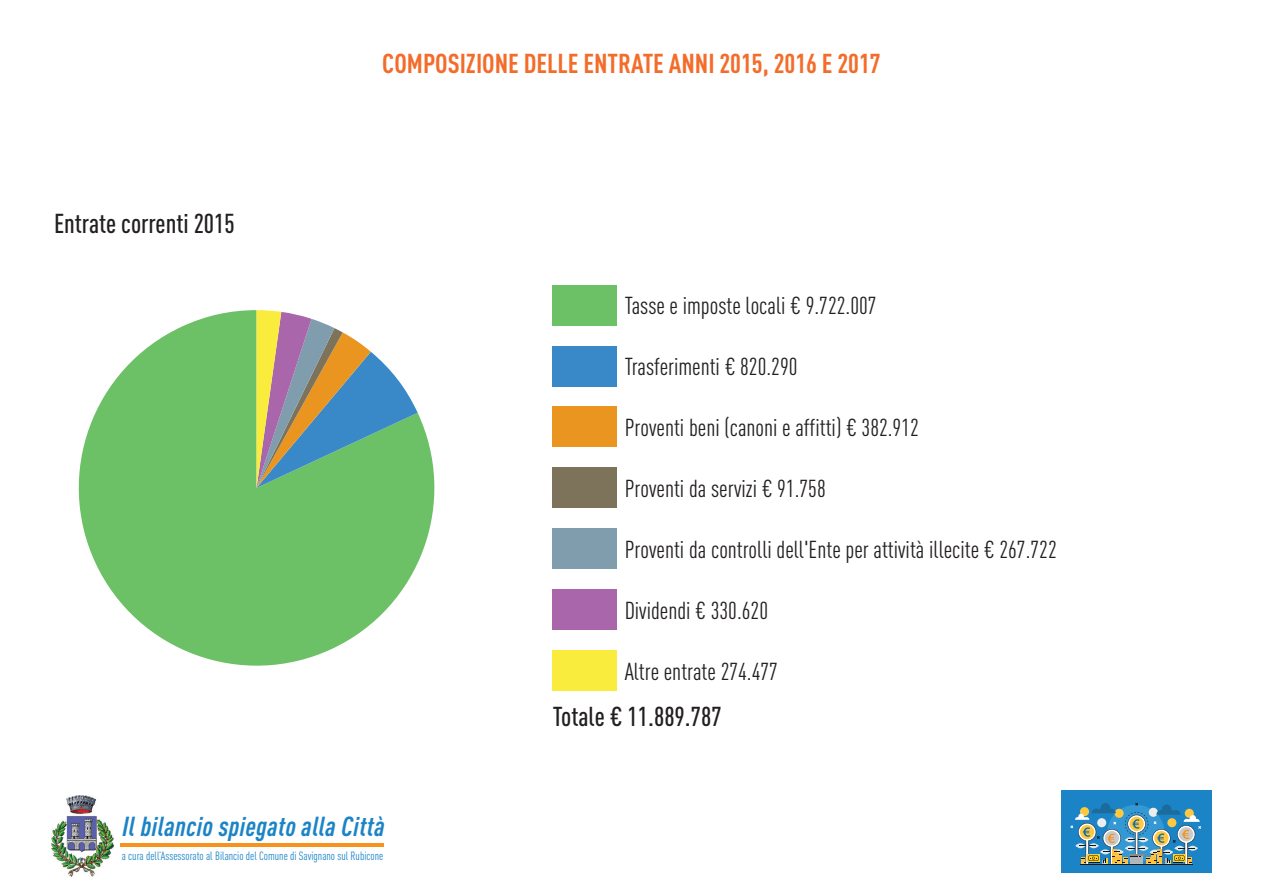
<style>
.page{position:relative;width:1263px;height:893px;background:#fff}
.page>*{position:absolute;margin:0;border:0;box-sizing:border-box;transform-origin:0 0}
.t1{font:italic 700 condensed 27.15px "DIN Pro";letter-spacing:.02em;color:#1b84c6}
.t2{font:700 condensed 27px "DIN Pro";color:#f36c2a}
.t3{font:500 condensed 27px "DIN Pro";color:#231f20}
.t4{font:condensed 24.15px "DIN Pro";color:#231f20}
.t5{font:condensed 11.85px "DIN Pro";color:#1b84c6}
</style>
<div class="page">
<img style="left:52px;top:796px;width:62px;height:80px">
<hr style="left:120px;top:843px;width:264px;height:3px;background:#f7931d">
<div style="left:1061px;top:790px;width:151px;height:82px;background:#1b84c6"></div>
<svg style="left:1070px;top:803px;width:131px;height:62px"></svg>
<div style="left:552px;top:285px;width:65px;height:40px;background:#6cc065"></div>
<svg style="left:78px;top:310px;width:357px;height:356px;fill:#6cc065"></svg>
<div style="left:552px;top:346px;width:65px;height:40px;background:#3989c8"></div>
<div style="left:552px;top:407px;width:65px;height:40px;background:#eb9521"></div>
<div style="left:552px;top:468px;width:65px;height:40px;background:#7d725a"></div>
<div style="left:552px;top:528px;width:65px;height:41px;background:#809dad"></div>
<div style="left:552px;top:589px;width:65px;height:41px;background:#a966aa"></div>
<div style="left:552px;top:650px;width:65px;height:41px;background:#faec3d"></div>
<svg style="left:257px;top:310px;width:161px;height:178px"></svg>
<p class="t3" style="left:54px;top:203px;width:182px">Entrate correnti 2015</p>
<p class="t2" style="left:382px;top:43px;width:500px">COMPOSIZIONE DELLE ENTRATE ANNI 2015, 2016 E 2017</p>
<p class="t4" style="left:625px;top:288px;width:253px">Tasse e imposte locali € 9.722.007</p>
<p class="t4" style="left:625px;top:349px;width:174px">Trasferimenti € 820.290</p>
<p class="t4" style="left:625px;top:410px;width:296px">Proventi beni (canoni e affitti) € 382.912</p>
<p class="t4" style="left:625px;top:471px;width:203px">Proventi da servizi € 91.758</p>
<p class="t4" style="left:625px;top:532px;width:434px">Proventi da controlli dell'Ente per attività illecite € 267.722</p>
<p class="t4" style="left:625px;top:593px;width:145px">Dividendi € 330.620</p>
<p class="t4" style="left:625px;top:654px;width:155px">Altre entrate 274.477</p>
<p class="t3" style="left:553px;top:696px;width:170px">Totale € 11.889.787</p>
<p class="t1" style="left:122px;top:806px;width:264px">Il bilancio spiegato alla Città</p>
<p class="t5" style="left:122px;top:847px;width:263px">a cura dell’Assessorato al Bilancio del Comune di Savignano sul Rubicone</p>
</div>
